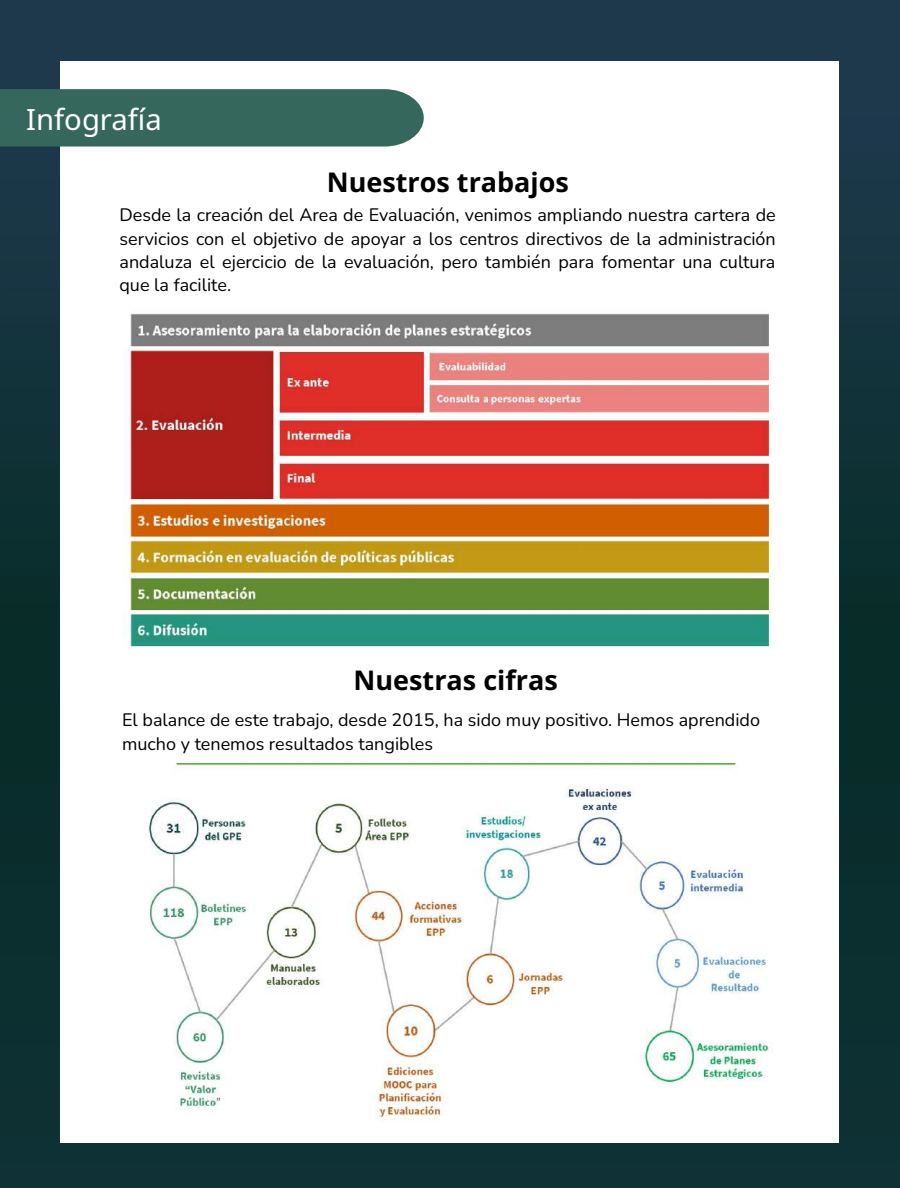
<style>
.page{position:relative;width:900px;height:1188px;background:#fff}
.page>*{position:absolute;margin:0;border:0;box-sizing:border-box;transform-origin:0 0}
.t1{font:29.25px "Noto Sans";color:#fff}
.t2{font:700 27px "Open Sans";color:#000}
.t3{font:18px/23.2px "Nunito";color:#000;text-align:justify}
</style>
<div class="page">
<img style="left:0;top:0;width:900px;height:1188px">
<div style="left:61px;top:61px;width:778px;height:1082px;background:#fff"></div>
<div style="left:0;top:89px;width:424px;height:58px;background:#36675d"></div>
<img style="left:124px;top:313px;width:647px;height:335px">
<img style="left:147px;top:764px;width:626px;height:357px">
<h1 class="t1" style="left:26px;top:99px;width:137px">Infografía</h1>
<h2 class="t2" style="left:327px;top:163px;width:244px">Nuestros trabajos</h2>
<p class="t3" style="left:119px;top:204px;width:658px">Desde la creación del Area de Evaluación, venimos ampliando nuestra cartera de servicios con el objetivo de apoyar a los centros directivos de la administración andaluza el ejercicio de la evaluación, pero también para fomentar una cultura que la facilite.</p>
<h2 class="t2" style="left:354px;top:661px;width:206px">Nuestras cifras</h2>
<p class="t3" style="left:122px;top:709px;width:640px;line-height:23.7px">El balance de este trabajo, desde 2015, ha sido muy positivo. Hemos aprendido mucho y tenemos resultados tangibles</p>
</div>
